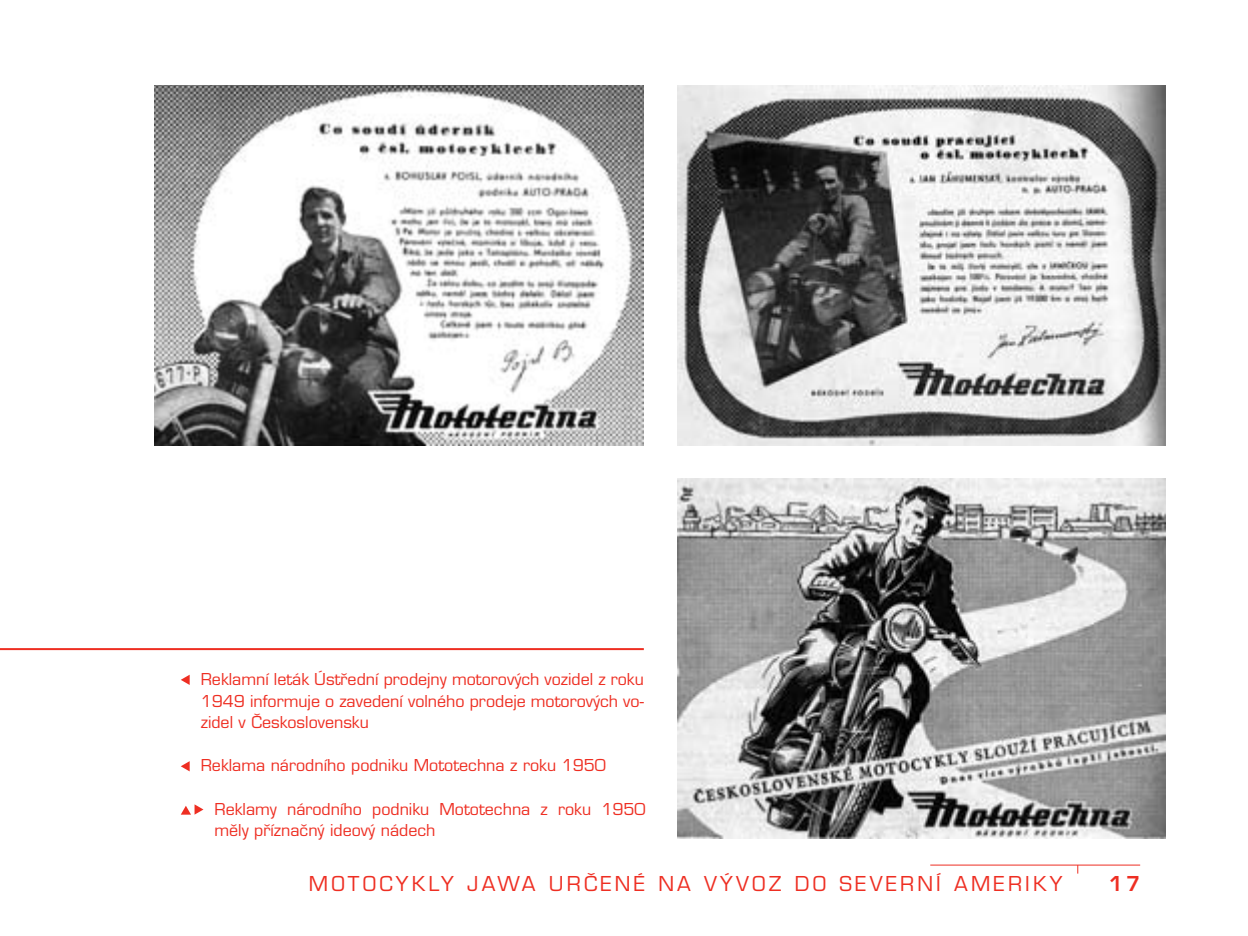
<style>
.page{position:relative;width:1248px;height:936px;background:#fff}
.page>*{position:absolute;margin:0;border:0;box-sizing:border-box;transform-origin:0 0}
.t1{font:20px "Eurostile CE";letter-spacing:.16em;color:#ee2e22}
.t2{font:600 20px "Eurostile CE";color:#ee2e22}
.t3{font:16px/21.6px "Eurostile CE";color:#ee2e22;text-align:justify}
</style>
<div class="page">
<hr style="left:930px;top:864px;width:209px;height:1px;background:#ee2e22">
<img style="left:154px;top:85px;width:489px;height:360px">
<img style="left:677px;top:478px;width:488px;height:360px">
<img style="left:677px;top:85px;width:488px;height:360px">
<svg style="left:181px;top:674px;width:9px;height:11px"></svg>
<svg style="left:181px;top:761px;width:9px;height:10px"></svg>
<svg style="left:181px;top:804px;width:22px;height:10px"></svg>
<hr style="left:0;top:648px;width:643px;height:2px;background:#ee2e22">
<p class="t3" style="left:201px;top:668px;width:444px">Reklamní leták Ústřední prodejny motorových vozidel z roku 1949 informuje o zavedení volného prodeje motorových vo&shy;zidel v Československu</p>
<p class="t3" style="left:201px;top:755px;width:406px">Reklama národního podniku Mototechna z roku 1950</p>
<p class="t3" style="left:214px;top:798px;width:432px">Reklamy národního podniku Mototechna z roku 1950 měly příznačný ideový nádech</p>
<p class="t1" style="left:309px;top:872px;width:39px">Motoc</p>
<p class="t1" style="left:396px;top:872px;width:104px">ykly Jawaurčen</p>
<p class="t1" style="left:633px;top:872px;width:30px">énav</p>
<p class="t1" style="left:720px;top:872px;width:31px">ývozdo</p>
<p class="t1" style="left:839px;top:872px;width:32px">Severn</p>
<p class="t1" style="left:936px;top:872px;width:51px">í Amerik</p>
<p class="t1" style="left:1049px;top:872px;width:14px">y</p>
<p class="t2" style="left:1108px;top:871px;width:33px">17</p>
</div>
